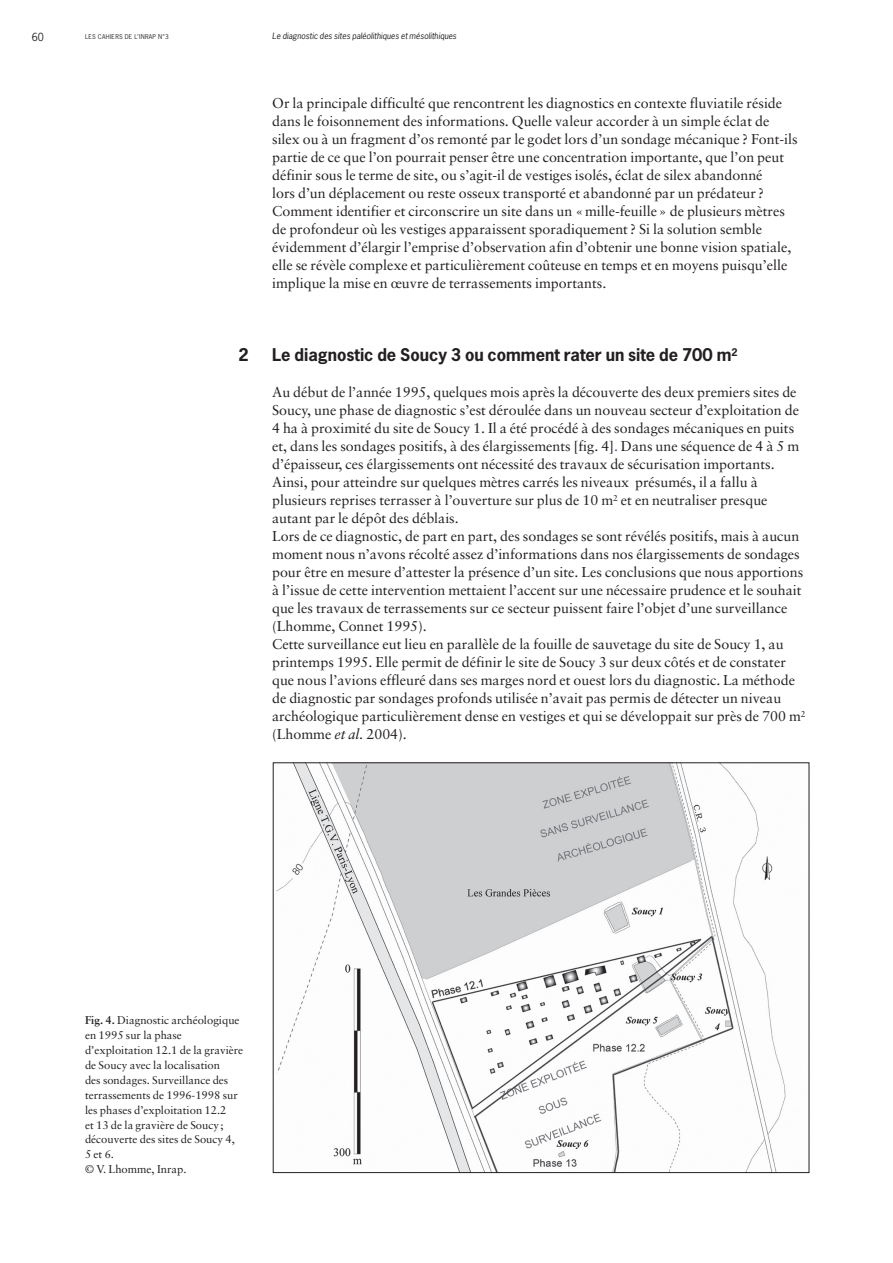
<style>
.page{position:relative;width:893px;height:1263px;background:#fff}
.page>*{position:absolute;margin:0;border:0;box-sizing:border-box;transform-origin:0 0}
.t1{font:700 16.5px "News Gothic";color:#231f20}
.t2{font:14.25px/18px "Sabon";color:#231f20}
.t3{font:11.25px/15px "Sabon";color:#231f20}
.t4{font:10.5px "News Gothic";color:#231f20}
.t5{font:italic 8.25px "News Gothic";color:#231f20}
.t6{font:6.15px "News Gothic";letter-spacing:.05em;color:#231f20}
.s1{color:#3853a3}
.s2{font-style:italic}
.s3{font-weight:700}
</style>
<div class="page">
<img style="left:276px;top:764px;width:510px;height:407px">
<p class="t4" style="left:32px;top:30px;width:14px">60</p>
<p class="t6" style="left:85px;top:32px;width:61px">LES CAHIERS DE L’INRAP</p>
<p class="t6" style="left:158px;top:32px;width:12px">N°3</p>
<p class="t5" style="left:272px;top:30px;width:186px">Le diagnostic des sites paléolithiques et mésolithiques</p>
<p class="t2" style="left:272px;top:94px;width:527px">Or la principale difficulté que rencontrent les diagnostics en contexte fluviatile réside dans le foisonnement des informations. Quelle valeur accorder à un simple éclat de silex ou à un fragment d’os remonté par le godet lors d’un sondage mécanique ? Font-ils partie de ce que l’on pourrait penser être une concentration importante, que l’on peut définir sous le terme de site, ou s’agit-il de vestiges isolés, éclat de silex abandonné<br>lors d’un déplacement ou reste osseux transporté et abandonné par un prédateur ?<br>Comment identifier et circonscrire un site dans un «mille-feuille» de plusieurs mètres de profondeur où les vestiges apparaissent sporadiquement ? Si la solution semble évidemment d’élargir l’emprise d’observation afin d’obtenir une bonne vision spatiale, elle se révèle complexe et particulièrement coûteuse en temps et en moyens puisqu’elle implique la mise en œuvre de terrassements importants.</p>
<p class="t1" style="left:238px;top:343px;width:12px">2</p>
<p class="t1" style="left:272px;top:343px;width:467px">Le diagnostic de Soucy 3 ou comment rater un site de 700 m<sup>2</sup></p>
<p class="t2" style="left:272px;top:382px;width:535px">Au début de l’année 1995, quelques mois après la découverte des deux premiers sites de Soucy, une phase de diagnostic s’est déroulée dans un nouveau secteur d’exploitation de 4 ha à proximité du site de Soucy 1. Il a été procédé à des sondages mécaniques en puits et, dans les sondages positifs, à des élargissements [fig. 4]<span class="s1">.</span> Dans une séquence de 4 à 5 m d’épaisseur, ces élargissements ont nécessité des travaux de sécurisation importants.<br>Ainsi, pour atteindre sur quelques mètres carrés les niveaux présumés, il a fallu à plusieurs reprises terrasser à l’ouverture sur plus de 10 m<sup>2</sup> et en neutraliser presque autant par le dépôt des déblais.<br>Lors de ce diagnostic, de part en part, des sondages se sont révélés positifs, mais à aucun moment nous n’avons récolté assez d’informations dans nos élargissements de sondages pour être en mesure d’attester la présence d’un site. Les conclusions que nous apportions à l’issue de cette intervention mettaient l’accent sur une nécessaire prudence et le souhait que les travaux de terrassements sur ce secteur puissent faire l’objet d’une surveillance (Lhomme, Connet 1995).<br>Cette surveillance eut lieu en parallèle de la fouille de sauvetage du site de Soucy 1, au printemps 1995. Elle permit de définir le site de Soucy 3 sur deux côtés et de constater que nous l’avions effleuré dans ses marges nord et ouest lors du diagnostic. La méthode de diagnostic par sondages profonds utilisée n’avait pas permis de détecter un niveau archéologique particulièrement dense en vestiges et qui se développait sur près de 700 m<sup>2 </sup>(Lhomme <span class="s2">et al.</span> 2004).</p>
<p class="t3" style="left:85px;top:1012px;width:160px"><span class="s3">Fig. 4.</span> Diagnostic archéologique en 1995 sur la phase d’exploitation 12.1 de la gravière de Soucy avec la localisation<br>des sondages. Surveillance des terrassements de 1996-1998 sur les phases d’exploitation 12.2<br>et 13 de la gravière de Soucy ; découverte des sites de Soucy 4,<br>5 et 6.<br>© V. Lhomme, Inrap.</p>
</div>
